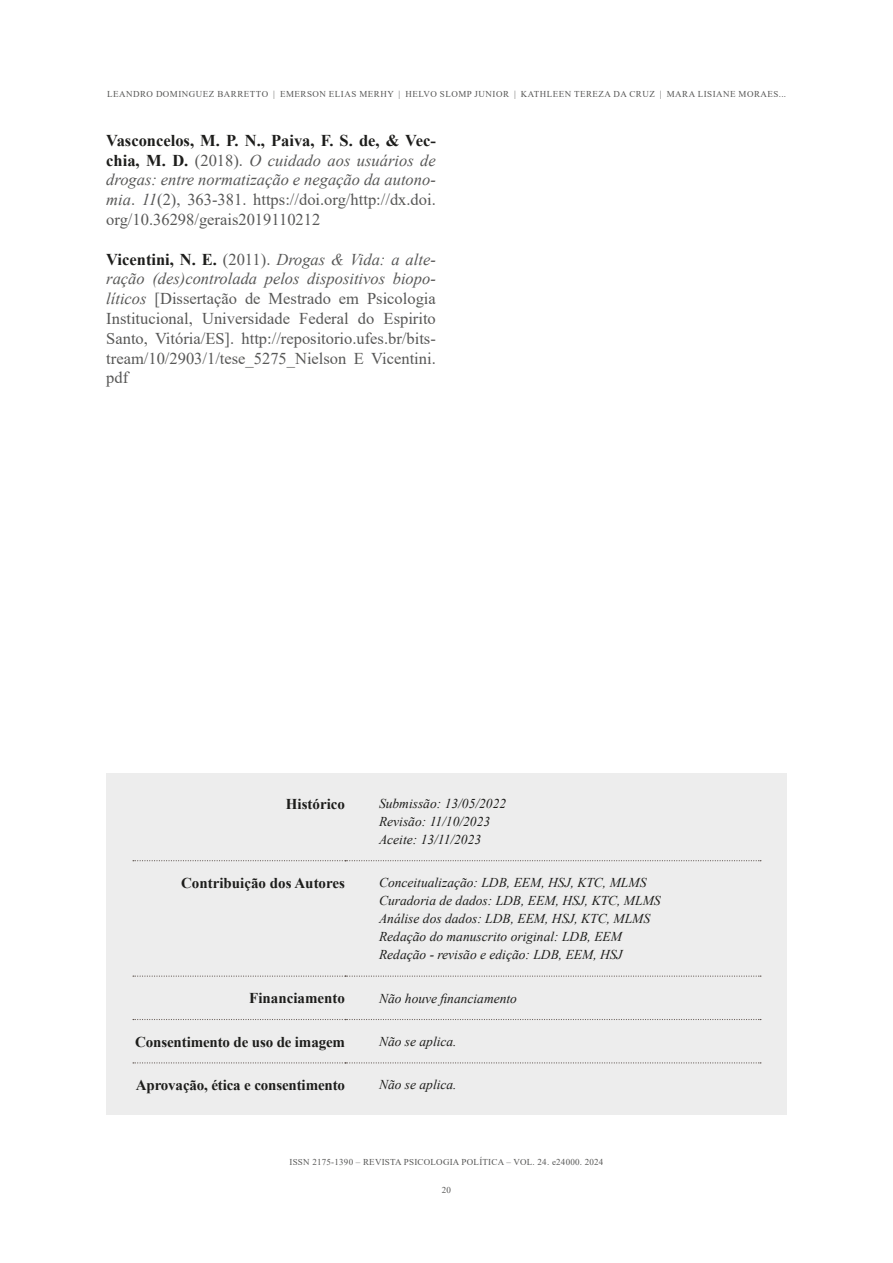
<style>
.page{position:relative;width:893px;height:1263px;background:#fff}
.page>*{position:absolute;margin:0;border:0;box-sizing:border-box;transform-origin:0 0}
.t1{font:16.5px/19.8px "Times New Roman";color:#575756;text-align:justify}
.t2{font:700 15px "Times New Roman";letter-spacing:-.01em;color:#1d1d1b}
.t3{font:italic 13.5px/18px "Times New Roman";color:#1d1d1b}
.t4{font:9px "Times New Roman";letter-spacing:.055em;color:#575756}
.t5{font:9px "Times New Roman";letter-spacing:.025em;color:#575756}
.s1{font-weight:700;color:#1d1d1b}
.s2{font-style:italic}
</style>
<div class="page">
<div style="left:106px;top:773px;width:681px;height:342px;background:#ededed"></div>
<svg style="left:133px;top:860px;width:628px;height:1px"></svg>
<svg style="left:133px;top:975px;width:628px;height:2px"></svg>
<svg style="left:133px;top:1019px;width:628px;height:1px"></svg>
<svg style="left:133px;top:1062px;width:628px;height:1px"></svg>
<p class="t4" style="left:107px;top:88px;width:680px">LEANDRO DOMINGUEZ BARRETTO | EMERSON ELIAS MERHY | HELVO SLOMP JUNIOR | KATHLEEN TEREZA DA CRUZ | MARA LISIANE MORAES...</p>
<p class="t1" style="left:106px;top:130px;width:331px"><span class="s1">Vasconcelos, M. P. N., Paiva, F. S. de, &amp; Vec&shy;chia, M. D.</span> (2018). <span class="s2">O cuidado aos usuários de drogas: entre normatização e negação da autono&shy;mia</span>. <span class="s2">11</span>(2), 363-381. https://doi.org/http://dx.doi. org/10.36298/gerais2019110212</p>
<p class="t1" style="left:106px;top:249px;width:331px"><span class="s1">Vicentini, N. E.</span> (2011). <span class="s2">Drogas &amp; Vida: a alte&shy;ração (des)controlada pelos dispositivos biopo&shy;líticos</span> [Dissertação de Mestrado em Psicologia Institucional, Universidade Federal do Espirito Santo, Vitória/ES]. http://repositorio.ufes.br/bits&shy;tream/10/2903/1/tese_5275_Nielson E Vicentini. pdf</p>
<p class="t2" style="left:286px;top:793px;width:61px">Histórico</p>
<p class="t3" style="left:379px;top:794px;width:129px">Submissão: 13/05/2022<br>Revisão: 11/10/2023<br>Aceite: 13/11/2023</p>
<p class="t2" style="left:181px;top:872px;width:165px">Contribuição dos Autores</p>
<p class="t3" style="left:379px;top:873px;width:283px">Conceitualização: LDB, EEM, HSJ, KTC, MLMS Curadoria de dados: LDB, EEM, HSJ, KTC, MLMS Análise dos dados: LDB, EEM, HSJ, KTC, MLMS Redação do manuscrito original: LDB, EEM Redação - revisão e edição: LDB, EEM, HSJ</p>
<p class="t2" style="left:249px;top:987px;width:97px">Financiamento</p>
<p class="t3" style="left:379px;top:989px;width:139px">Não houve financiamento</p>
<p class="t2" style="left:135px;top:1031px;width:211px">Consentimento de uso de imagem</p>
<p class="t3" style="left:379px;top:1032px;width:79px">Não se aplica.</p>
<p class="t2" style="left:136px;top:1074px;width:211px">Aprovação, ética e consentimento</p>
<p class="t3" style="left:379px;top:1075px;width:79px">Não se aplica.</p>
<p class="t5" style="left:289px;top:1156px;width:315px">ISSN 2175-1390 – REVISTA PSICOLOGIA POLÍTICA – VOL. 24. e24000. 2024</p>
<p class="t4" style="left:442px;top:1183px;width:11px">20</p>
</div>
